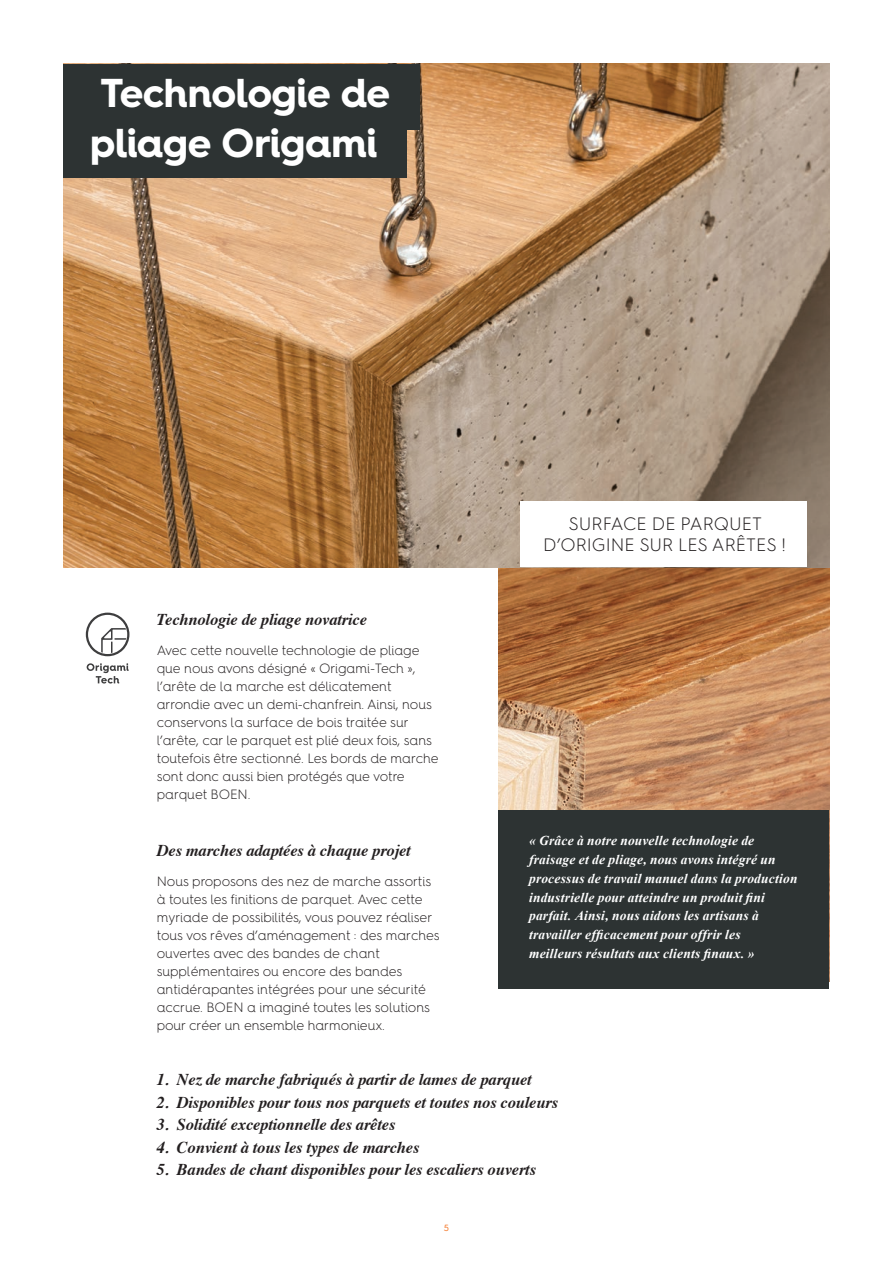
<style>
.page{position:relative;width:893px;height:1263px;background:#fff}
.page>*{position:absolute;margin:0;border:0;box-sizing:border-box;transform-origin:0 0}
.t1{font:700 40.35px/50.6px "Hurme Geometric Sans 4";letter-spacing:-.015em;color:#fff}
.t2{font:300 18px/21.6px "Hurme Geometric Sans 4";color:#231f20;text-align:center}
.t3{font:italic 700 16.5px "Times";letter-spacing:-.01em;color:#231f20}
.t4{font:300 13.5px/18.1px "Hurme Geometric Sans 4";letter-spacing:-.01em;color:#231f20}
.t5{font:italic 700 13.5px/18.8px "Times New Roman";letter-spacing:.015em;color:#fff}
.t6{font:9px "Hurme Geometric Sans 4";color:#f47321}
</style>
<div class="page">
<img style="left:499px;top:567px;width:330px;height:244px">
<img style="left:64px;top:64px;width:765px;height:503px">
<div style="left:64px;top:64px;width:356px;height:65px;background:#2d3333"></div>
<div style="left:64px;top:112px;width:343px;height:66px;background:#2d3333"></div>
<div style="left:499px;top:811px;width:330px;height:178px;background:#2d3333"></div>
<svg style="left:86px;top:613px;width:43px;height:43px"></svg>
<svg style="left:87px;top:663px;width:42px;height:20px"></svg>
<div style="left:521px;top:502px;width:286px;height:65px;background:#fff"></div>
<h1 class="t1" style="left:90px;top:66px;width:302px">Technologie de pliage Origami</h1>
<p class="t3" style="left:157px;top:604px;width:212px">Technologie de pliage novatrice</p>
<p class="t4" style="left:157px;top:640px;width:283px">Avec cette nouvelle technologie de pliage que nous avons désigné « Origami-Tech », l’arête de la marche est délicatement arrondie avec un demi-chanfrein. Ainsi, nous conservons la surface de bois traitée sur l’arête, car le parquet est plié deux fois, sans toutefois être sectionné. Les bords de marche sont donc aussi bien protégés que votre parquet BOEN.</p>
<p class="t3" style="left:157px;top:835px;width:256px">Des marches adaptées à chaque projet</p>
<p class="t4" style="left:157px;top:871px;width:284px">Nous proposons des nez de marche assortis à toutes les finitions de parquet. Avec cette myriade de possibilités, vous pouvez réaliser tous vos rêves d’aménagement : des marches ouvertes avec des bandes de chant supplémentaires ou encore des bandes antidérapantes intégrées pour une sécurité accrue. BOEN a imaginé toutes les solutions pour créer un ensemble harmonieux.</p>
<h2 class="t2" style="left:543px;top:512px;width:244px">SURFACE DE PARQUET<br>D’ORIGINE SUR LES ARÊTES !</h2>
<p class="t5" style="left:529px;top:831px;width:270px">« Grâce à notre nouvelle technologie de fraisage et de pliage, nous avons intégré un processus de travail manuel dans la production industrielle pour atteindre un produit fini parfait. Ainsi, nous aidons les artisans à travailler efficacement pour offrir les<br>meilleurs résultats aux clients finaux. »</p>
<p class="t3" style="left:157px;top:1064px;width:376px">1. Nez de marche fabriqués à partir de lames de parquet</p>
<p class="t3" style="left:157px;top:1087px;width:403px">2. Disponibles pour tous nos parquets et toutes nos couleurs</p>
<p class="t3" style="left:157px;top:1109px;width:240px">3. Solidité exceptionnelle des arêtes</p>
<p class="t3" style="left:157px;top:1132px;width:264px">4. Convient à tous les types de marches</p>
<p class="t3" style="left:157px;top:1154px;width:381px">5. Bandes de chant disponibles pour les escaliers ouverts</p>
<p class="t6" style="left:444px;top:1221px;width:7px">5</p>
</div>
